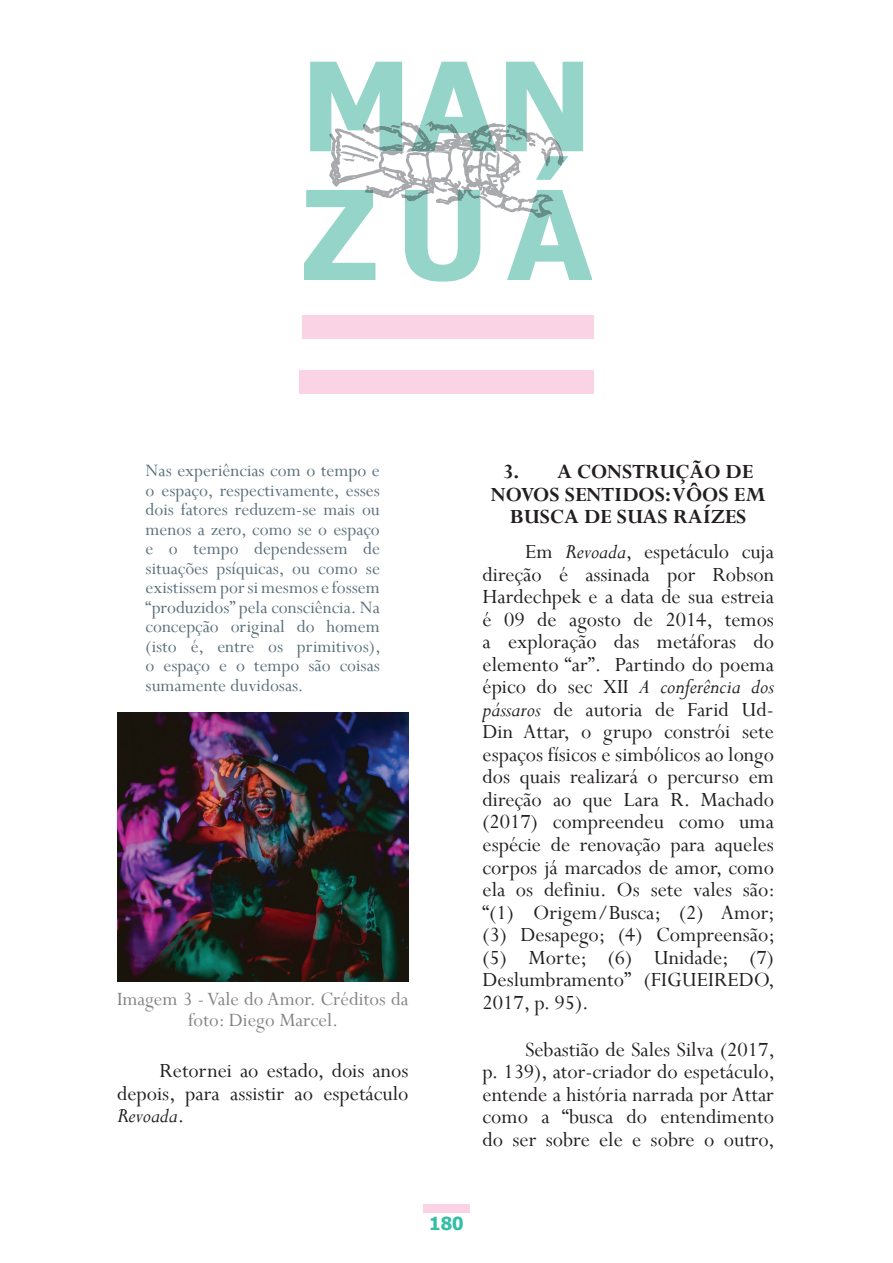
<style>
.page{position:relative;width:893px;height:1263px;background:#fff}
.page>*{position:absolute;margin:0;border:0;box-sizing:border-box;transform-origin:0 0}
.t1{font:700 123.9px/128.4px "Tahoma";letter-spacing:.075em;color:#95d4c8}
.t2{font:22.5px/22.5px "Perpetua";color:#231f20;text-align:justify}
.t3{font:700 22.5px/22.5px "Perpetua";color:#231f20;text-align:center}
.t4{font:21px/21px "Perpetua";color:#828487;text-align:center}
.t5{font:19.5px/19.5px "Perpetua";color:#596f7a;text-align:justify}
.t6{font:700 18px "Tahoma";color:#34bda7}
.s1{font-style:italic}
</style>
<div class="page">
<div style="left:302px;top:316px;width:292px;height:23px;background:#fad4e4"></div>
<div style="left:299px;top:370px;width:295px;height:23px;background:#fad4e4"></div>
<svg style="left:329px;top:123px;width:233px;height:95px"></svg>
<svg style="left:400px;top:121px;width:56px;height:23px"></svg>
<svg style="left:331px;top:152px;width:233px;height:22px"></svg>
<div style="left:423px;top:1205px;width:47px;height:8px;background:#fad4e4"></div>
<img style="left:117px;top:712px;width:291px;height:269px">
<h1 class="t1" style="left:301px;top:47px;width:293px">MAN<br>ZUÁ</h1>
<p class="t5" style="left:146px;top:461px;width:237px">Nas experiências com o tempo e o espaço, respectivamente, esses dois fatores reduzem-se mais ou menos a zero, como se o espaço e o tempo dependessem de situações psíquicas, ou como se existissem por si mesmos e fossem “produzidos” pela consciência. Na concepção original do homem (isto é, entre os primitivos), o espaço e o tempo são coisas sumamente duvidosas.</p>
<p class="t4" style="left:117px;top:988px;width:293px">Imagem 3 - Vale do Amor. Créditos da foto: Diego Marcel.</p>
<p class="t2" style="left:117px;top:1059px;width:293px;text-indent:43px">Retornei ao estado, dois anos depois, para assistir ao espetáculo <span class="s1">Revoada</span>.</p>
<p class="t3" style="left:491px;top:460px;width:276px">3. A CONSTRUÇÃO DE<br>NOVOS SENTIDOS: VÔOS EM<br>BUSCA DE SUAS RAÍZES</p>
<p class="t2" style="left:482px;top:540px;width:294px;text-indent:43px">Em <span class="s1">Revoada</span>, espetáculo cuja direção é assinada por Robson Hardechpek e a data de sua estreia é 09 de agosto de 2014, temos a exploração das metáforas do elemento “ar”. Partindo do poema épico do sec XII <span class="s1">A conferência dos pássaros</span> de autoria de Farid Ud-Din Attar, o grupo constrói sete espaços físicos e simbólicos ao longo dos quais realizará o percurso em direção ao que Lara R. Machado (2017) compreendeu como uma espécie de renovação para aqueles corpos já marcados de amor, como ela os definiu. Os sete vales são: “(1) Origem/Busca; (2) Amor; (3) Desapego; (4) Compreensão; (5) Morte; (6) Unidade; (7)<br>Deslumbramento” (FIGUEIREDO, 2017, p. 95).</p>
<p class="t2" style="left:482px;top:1037px;width:294px;text-indent:43px">Sebastião de Sales Silva (2017, p. 139), ator-criador do espetáculo, entende a história narrada por Attar como a “busca do entendimento do ser sobre ele e sobre o outro,</p>
<p class="t6" style="left:429px;top:1211px;width:36px">180</p>
</div>
